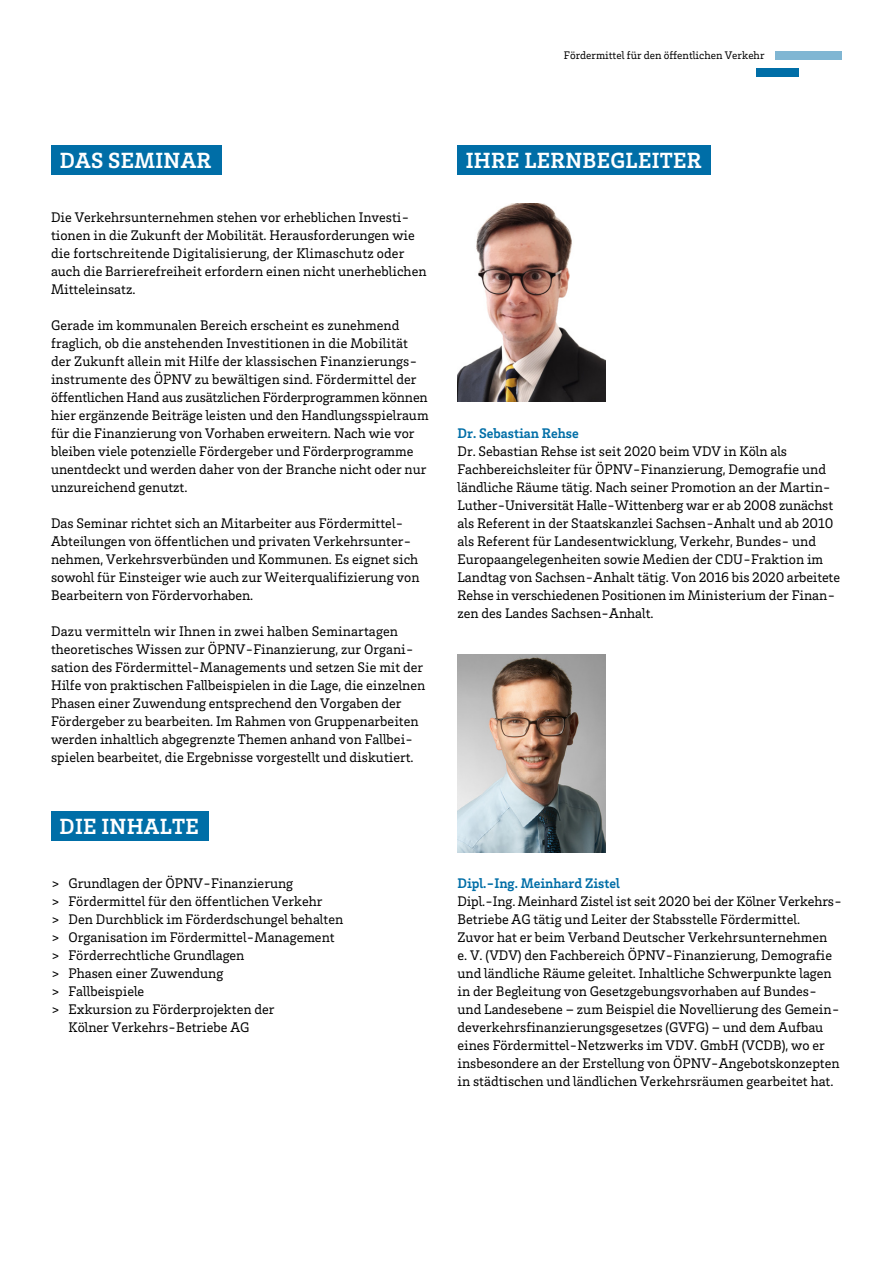
<style>
.page{position:relative;width:893px;height:1263px;background:#fff}
.page>*{position:absolute;margin:0;border:0;box-sizing:border-box;transform-origin:0 0}
.t1{font:700 22.5px "VDV Brix Slab";letter-spacing:.015em;color:#fff}
.t2{font:14.25px/18px "VDV Brix Slab";color:#000}
.t3{font:700 14.25px "VDV Brix Slab";color:#006ea7}
.t4{font:11.25px "VDV Brix Slab";color:#000}
</style>
<div class="page">
<img style="left:457px;top:204px;width:149px;height:198px">
<div style="left:775px;top:51px;width:67px;height:9px;background:#80b6d3"></div>
<div style="left:756px;top:68px;width:42px;height:9px;background:#006ea7"></div>
<div style="left:51px;top:145px;width:170px;height:30px;background:#006ea7"></div>
<div style="left:51px;top:811px;width:157px;height:30px;background:#006ea7"></div>
<div style="left:457px;top:145px;width:253px;height:30px;background:#006ea7"></div>
<img style="left:457px;top:654px;width:149px;height:198px">
<p class="t4" style="left:564px;top:48px;width:202px">Fördermittel für den öffentlichen Verkehr</p>
<h1 class="t1" style="left:60px;top:145px;width:153px">DAS SEMINAR</h1>
<p class="t2" style="left:51px;top:207px;width:377px">Die Verkehrsunternehmen stehen vor erheblichen Investi&shy;tionen in die Zukunft der Mobilität. Herausforderungen wie die fortschreitende Digitalisierung, der Klimaschutz oder auch die Barrierefreiheit erfordern einen nicht unerheblichen Mitteleinsatz.</p>
<p class="t2" style="left:51px;top:315px;width:379px">Gerade im kommunalen Bereich erscheint es zunehmend fraglich, ob die anstehenden Investitionen in die Mobilität der Zukunft allein mit Hilfe der klassischen Finanzierungs&shy;instrumente des ÖPNV zu bewältigen sind. Fördermittel der öffentlichen Hand aus zusätzlichen Förderprogrammen können hier ergänzende Beiträge leisten und den Handlungsspielraum für die Finanzierung von Vorhaben erweitern. Nach wie vor bleiben viele potenzielle Fördergeber und Förderprogramme unentdeckt und werden daher von der Branche nicht oder nur unzureichend genutzt.</p>
<p class="t2" style="left:51px;top:513px;width:370px">Das Seminar richtet sich an Mitarbeiter aus Fördermittel-Abteilungen von öffentlichen und privaten Verkehrsunter&shy;nehmen, Verkehrsverbünden und Kommunen. Es eignet sich sowohl für Einsteiger wie auch zur Weiterqualifizierung von Bearbeitern von Fördervorhaben.</p>
<p class="t2" style="left:51px;top:621px;width:376px">Dazu vermitteln wir Ihnen in zwei halben Seminartagen theoretisches Wissen zur ÖPNV-Finanzierung, zur Organi&shy;sation des Fördermittel-Managements und setzen Sie mit der Hilfe von praktischen Fallbeispielen in die Lage, die einzelnen Phasen einer Zuwendung entsprechend den Vorgaben der Fördergeber zu bearbeiten. Im Rahmen von Gruppenarbeiten werden inhaltlich abgegrenzte Themen anhand von Fallbei&shy;spielen bearbeitet, die Ergebnisse vorgestellt und diskutiert.</p>
<h1 class="t1" style="left:60px;top:811px;width:141px">DIE INHALTE</h1>
<p class="t2" style="left:51px;top:873px;width:243px">&gt; Grundlagen der ÖPNV-Finanzierung</p>
<p class="t2" style="left:51px;top:891px;width:273px">&gt; Fördermittel für den öffentlichen Verkehr</p>
<p class="t2" style="left:51px;top:909px;width:293px">&gt; Den Durchblick im Förderdschungel behalten</p>
<p class="t2" style="left:51px;top:927px;width:285px">&gt; Organisation im Fördermittel-Management</p>
<p class="t2" style="left:51px;top:945px;width:195px">&gt; Förderrechtliche Grundlagen</p>
<p class="t2" style="left:51px;top:963px;width:173px">&gt; Phasen einer Zuwendung</p>
<p class="t2" style="left:51px;top:981px;width:94px">&gt; Fallbeispiele</p>
<p class="t2" style="left:51px;top:999px;width:225px">&gt; Exkursion zu Förderprojekten der</p>
<p class="t2" style="left:68px;top:1017px;width:182px">Kölner Verkehrs-Betriebe AG</p>
<h1 class="t1" style="left:466px;top:145px;width:237px">IHRE LERNBEGLEITER</h1>
<p class="t3" style="left:457px;top:424px;width:123px">Dr. Sebastian Rehse</p>
<p class="t2" style="left:457px;top:441px;width:384px">Dr. Sebastian Rehse ist seit 2020 beim VDV in Köln als Fachbereichsleiter für ÖPNV-Finanzierung, Demografie und ländliche Räume tätig. Nach seiner Promotion an der Martin-Luther-Universität Halle-Wittenberg war er ab 2008 zunächst als Referent in der Staatskanzlei Sachsen-Anhalt und ab 2010 als Referent für Landesentwicklung, Verkehr, Bundes- und Europaangelegenheiten sowie Medien der CDU-Fraktion im Landtag von Sachsen-Anhalt tätig. Von 2016 bis 2020 arbeitete Rehse in verschiedenen Positionen im Ministerium der Finan&shy;zen des Landes Sachsen-Anhalt.</p>
<p class="t3" style="left:457px;top:874px;width:164px">Dipl.-Ing. Meinhard Zistel</p>
<p class="t2" style="left:457px;top:891px;width:386px">Dipl.-Ing. Meinhard Zistel ist seit 2020 bei der Kölner Verkehrs-Betriebe AG tätig und Leiter der Stabsstelle Fördermittel.<br>Zuvor hat er beim Verband Deutscher Verkehrsunternehmen<br>e. V. (VDV) den Fachbereich ÖPNV-Finanzierung, Demografie und ländliche Räume geleitet. Inhaltliche Schwerpunkte lagen in der Begleitung von Gesetzgebungsvorhaben auf Bundes&shy;und Landesebene – zum Beispiel die Novellierung des Gemein&shy;deverkehrsfinanzierungsgesetzes (GVFG) – und dem Aufbau eines Fördermittel-Netzwerks im VDV. GmbH (VCDB), wo er insbesondere an der Erstellung von ÖPNV-Angebotskonzepten in städtischen und ländlichen Verkehrsräumen gearbeitet hat.</p>
</div>
